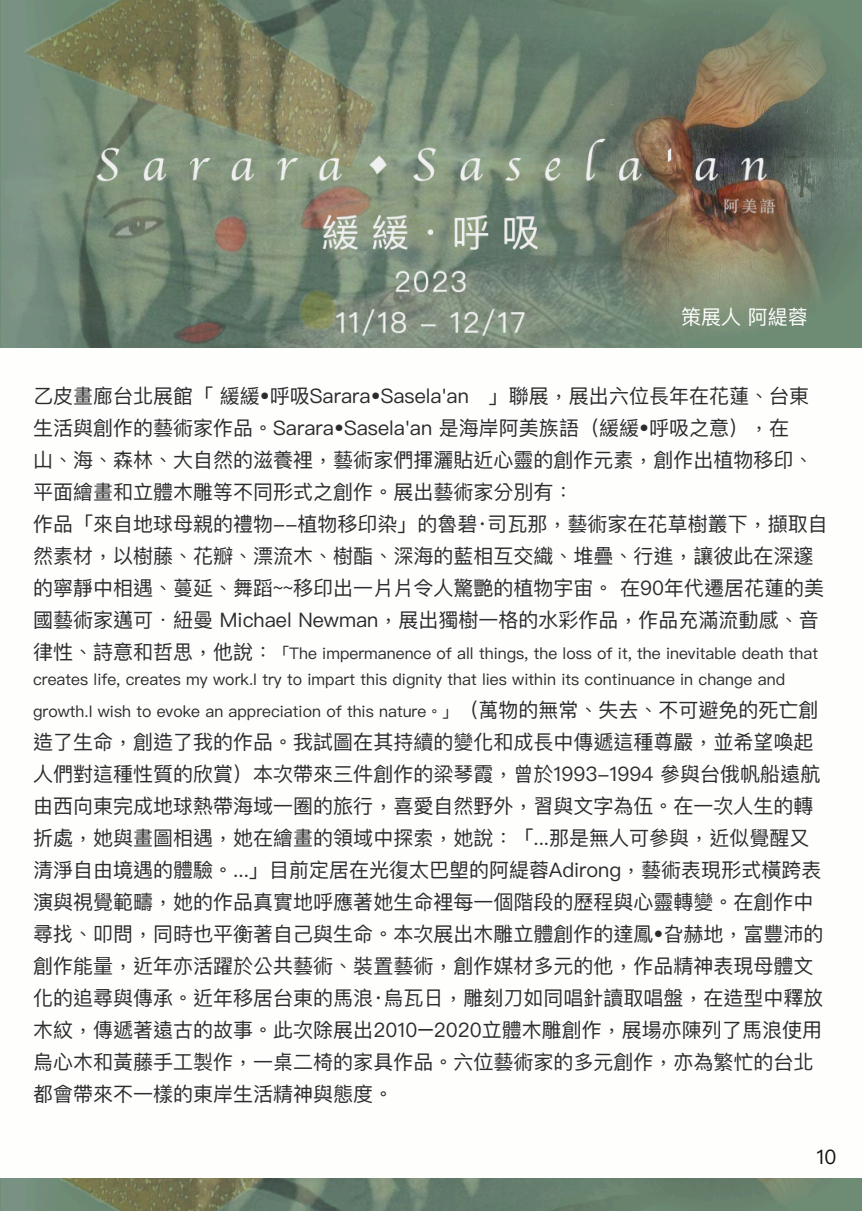
<style>
.page{position:relative;width:862px;height:1213px;background:#fff}
.page>*{position:absolute;margin:0;border:0;box-sizing:border-box;transform-origin:0 0}
.t1{font:48px "Ping Fang TC";letter-spacing:-.07em;color:#312f31}
.t2{font:20px/32px "Ping Fang TC";color:#2c2b2d}
.t3{font:20px "Ping Fang TC";color:#fefefd}
.t4{font:20px "Ping Fang TC";color:#121112}
.t5{font:16px/25.6px "Ping Fang TC";color:#2c2b2d}
.s1{font-size:20px}
</style>
<div class="page">
<img style="left:0;top:0;width:862px;height:348px">
<img style="left:0;top:1178px;width:862px;height:32px">
<p class="t3" style="left:681px;top:307px;width:128px">策展人 阿緹蓉</p>
<p class="t2" style="left:33px;top:379px;width:796px">乙皮畫廊台北展館「 緩緩•呼吸Sarara•Sasela'an 」聯展，展出六位長年在花蓮、台東生活與創作的藝術家作品。Sarara•Sasela'an 是海岸阿美族語（緩緩•呼吸之意），在<br>山、海、森林、大自然的滋養裡，藝術家們揮灑貼近心靈的創作元素，創作出植物移印、平面繪畫和立體木雕等不同形式之創作。展出藝術家分別有：<br>作品「來自地球母親的禮物--植物移印染」的魯碧·司瓦那，藝術家在花草樹叢下，擷取自然素材，以樹藤、花瓣、漂流木、樹酯、深海的藍相互交織、堆疊、行進，讓彼此在深邃的寧靜中相遇、蔓延、舞蹈~~移印出一片片令人驚艷的植物宇宙。 在90年代遷居花蓮的美國藝術家邁可．紐曼 Michael Newman，展出獨樹一格的水彩作品，作品充滿流動感、音</p>
<p class="t5" style="left:33px;top:640px;width:786px"><span class="s1">律性、詩意和哲思，他說：</span>「The impermanence of all things, the loss of it, the inevitable death that creates life, creates my work.I try to impart this dignity that lies within its continuance in change and</p>
<p class="t5" style="left:33px;top:698px;width:787px">growth.I wish to evoke an appreciation of this nature。」<span class="s1">（萬物的無常、失去、不可避免的死亡創</span></p>
<p class="t2" style="left:33px;top:725px;width:792px">造了生命，創造了我的作品。我試圖在其持續的變化和成長中傳遞這種尊嚴，並希望喚起人們對這種性質的欣賞）本次帶來三件創作的梁琴霞，曾於1993-1994 參與台俄帆船遠航由西向東完成地球熱帶海域一圈的旅行，喜愛自然野外，習與文字為伍。在一次人生的轉折處，她與畫圖相遇，她在繪畫的領域中探索，她說：「...那是無人可參與，近似覺醒又清淨自由境遇的體驗。...」目前定居在光復太巴塱的阿緹蓉Adirong，藝術表現形式橫跨表演與視覺範疇，她的作品真實地呼應著她生命裡每一個階段的歷程與心靈轉變。在創作中尋找、叩問，同時也平衡著自己與生命。本次展出木雕立體創作的達鳳•旮赫地，富豐沛的創作能量，近年亦活躍於公共藝術、裝置藝術，創作媒材多元的他，作品精神表現母體文化的追尋與傳承。近年移居台東的馬浪·烏瓦日，雕刻刀如同唱針讀取唱盤，在造型中釋放木紋，傳遞著遠古的故事。此次除展出2010–2020立體木雕創作，展場亦陳列了馬浪使用烏心木和黃藤手工製作，一桌二椅的家具作品。六位藝術家的多元創作，亦為繁忙的台北都會帶來不一樣的東岸生活精神與態度。</p>
<h1 class="t1" style="left:340px;top:750px;width:228px">策展人短文</h1>
<p class="t4" style="left:816px;top:1146px;width:22px">10</p>
<p class="t4" style="left:814px;top:1155px;width:22px">10</p>
</div>
